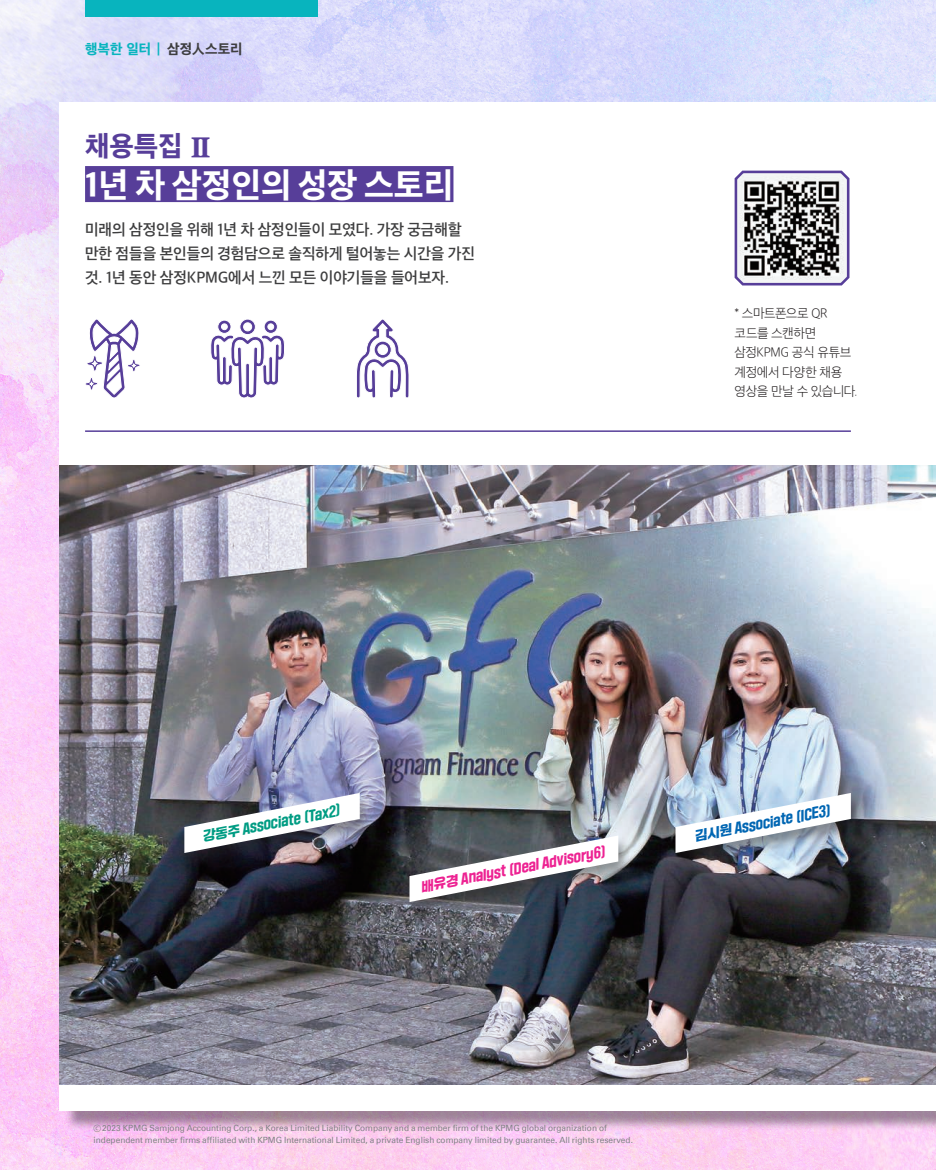
<style>
.page{position:relative;width:936px;height:1170px;background:#fff}
.page>*{position:absolute;margin:0;border:0;box-sizing:border-box;transform-origin:0 0}
.t1{font:33px "SD Gothic Neoa h Ex Bd";color:#fff}
.t2{font:27px "SD Gothic Neoa h Ex Bd";color:#573e99}
.t3{font:15px/24px "SD Gothic Neoa f Sm";color:#3e3e3f}
.t4{font:13.5px "SD Gothic Neoa h Ex Bd";letter-spacing:.005em;color:#08b4be}
.t5{font:12.75px/19.5px "SD Gothic Neoa b Ult Lt";letter-spacing:-.025em;color:#231f20}
.t6{font:italic 12.75px "SD Gyeokdong G206 Hv";color:#ed2292}
.t7{font:italic 12.75px "SD Gyeokdong G206 Hv";color:#009c83}
.t8{font:italic 12.75px "SD Gyeokdong G206 Hv";color:#0166b3}
.t9{font:8.55px/12.5px "Universfor KPMG";color:#808285}
.s1{color:#3e3e3f}
.s2{font-family:"SD Mj Neoa Uni g Eb";font-size:30px}
.s3{font-family:"SD Gothic Neoa Uni b Ul"}
</style>
<div class="page">
<img style="left:0;top:0;width:935px;height:1169px">
<div style="left:64px;top:107px;width:871px;height:1024px;background:#231f20;opacity:.43"></div>
<div style="left:60px;top:102px;width:875px;height:1008px;background:#fff"></div>
<div style="left:85px;top:0;width:232px;height:17px;background:#08b4be"></div>
<div style="left:85px;top:166px;width:368px;height:36px;background:#573e99"></div>
<svg style="left:734px;top:170px;width:116px;height:116px"></svg>
<hr style="left:85px;top:430px;width:765px;height:2px;background:#573e99">
<img style="left:60px;top:466px;width:875px;height:618px">
<div style="left:670px;top:793px;width:194px;height:77px;background:#231f20;opacity:.45"></div>
<img style="left:675px;top:792px;width:175px;height:61px">
<div style="left:180px;top:793px;width:193px;height:77px;background:#231f20;opacity:.45"></div>
<img style="left:184px;top:792px;width:176px;height:61px">
<div style="left:405px;top:835px;width:226px;height:84px;background:#231f20;opacity:.45"></div>
<svg style="left:409px;top:835px;width:209px;height:67px"></svg>
<svg style="left:85px;top:319px;width:55px;height:79px"></svg>
<svg style="left:210px;top:319px;width:75px;height:113px"></svg>
<img style="left:356px;top:319px;width:53px;height:293px">
<h3 class="t4" style="left:85px;top:42px;width:159px">행복한 일터 | <span class="s1">삼정人스토리</span></h3>
<h2 class="t2" style="left:85px;top:132px;width:130px">채용특집<span class="s2">Ⅱ</span></h2>
<h1 class="t1" style="left:85px;top:168px;width:370px">1년 차 삼정인의 성장 스토리</h1>
<h3 class="t3" style="left:85px;top:218px;width:391px">미래의 삼정인을 위해 1년 차 삼정인들이 모였다. 가장 궁금해할 만한 점들을 본인들의 경험담으로 솔직하게 털어놓는 시간을 가진 것. 1년 동안 삼정KPMG에서 느낀 모든 이야기들을 들어보자.</h3>
<h3 class="t5" style="left:734px;top:304px;width:124px">* 스마트폰으로 QR 코드를 스캔하면 삼정KPMG 공식 유튜브 계정에서 다양한 채용 영상을 만날 수 있습니다.</h3>
<h3 class="t7" style="left:201px;top:830px;width:142px;rotate:-11deg">강동주 Associate (Tax2)</h3>
<h3 class="t8" style="left:693px;top:830px;width:140px;rotate:-11deg">김시원 Associate (ICE3)</h3>
<h3 class="t6" style="left:419px;top:880px;width:189px;rotate:-11deg">배유경 Analyst (Deal Advisory6)</h3>
<p class="t9" style="left:94px;top:1121px;width:541px"><span class="s3">ⓒ</span> 2023 KPMG Samjong Accounting Corp., a Korea Limited Liability Company and a member firm of the KPMG global organization of independent member firms affiliated with KPMG International Limited, a private English company limited by guarantee. All rights reserved.</p>
</div>
